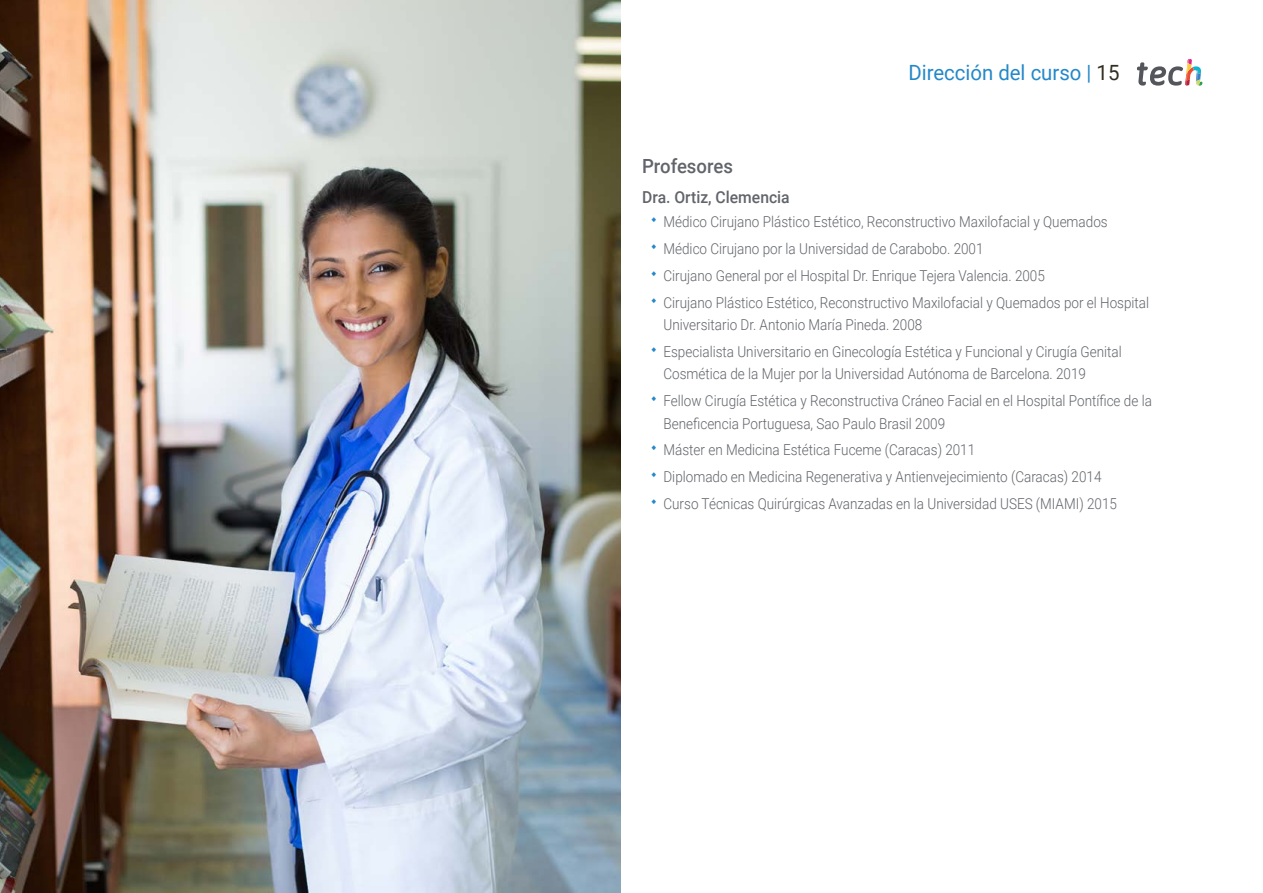
<style>
.page{position:relative;width:1263px;height:893px;background:#fff}
.page>*{position:absolute;margin:0;border:0;box-sizing:border-box;transform-origin:0 0}
.t1{font:21px "Roboto";color:#2488c9}
.t2{font:500 19.5px "Roboto";color:#61646a;scale:.95 1}
.t3{font:500 16.5px "Roboto";color:#61646a;scale:.95 1}
.t4{font:300 15px/26.7px "Roboto";color:#61646a;scale:.9 1}
.s1{color:#312e20}
</style>
<div class="page">
<img style="left:0;top:0;width:621px;height:893px">
<svg style="left:1137px;top:59px;width:65px;height:27px"></svg>
<h1 class="t1" style="left:908px;top:57px;width:213px">Dirección del curso | <span class="s1">15</span></h1>
<h2 class="t2" style="left:642px;top:153px;width:97px">Profesores</h2>
<p class="t3" style="left:642px;top:185px;width:157px">Dra. Ortiz, Clemencia</p>
<p class="t4" style="left:663px;top:208px;width:541px">Médico Cirujano Plástico Estético, Reconstructivo Maxilofacial y Quemados Médico Cirujano por la Universidad de Carabobo. 2001<br>Cirujano General por el Hospital Dr. Enrique Tejera Valencia. 2005<br>Cirujano Plástico Estético, Reconstructivo Maxilofacial y Quemados por el Hospital</p>
<p class="t4" style="left:663px;top:311px;width:511px">Universitario Dr. Antonio María Pineda. 2008<br>Especialista Universitario en Ginecología Estética y Funcional y Cirugía Genital</p>
<p class="t4" style="left:663px;top:360px;width:544px">Cosmética de la Mujer por la Universidad Autónoma de Barcelona. 2019<br>Fellow Cirugía Estética y Reconstructiva Cráneo Facial en el Hospital Pontífice de la</p>
<p class="t4" style="left:663px;top:409px;width:505px">Beneficencia Portuguesa, Sao Paulo Brasil 2009<br>Máster en Medicina Estética Fuceme (Caracas) 2011<br>Diplomado en Medicina Regenerativa y Antienvejecimiento (Caracas) 2014<br>Curso Técnicas Quirúrgicas Avanzadas en la Universidad USES (MIAMI) 2015</p>
</div>
